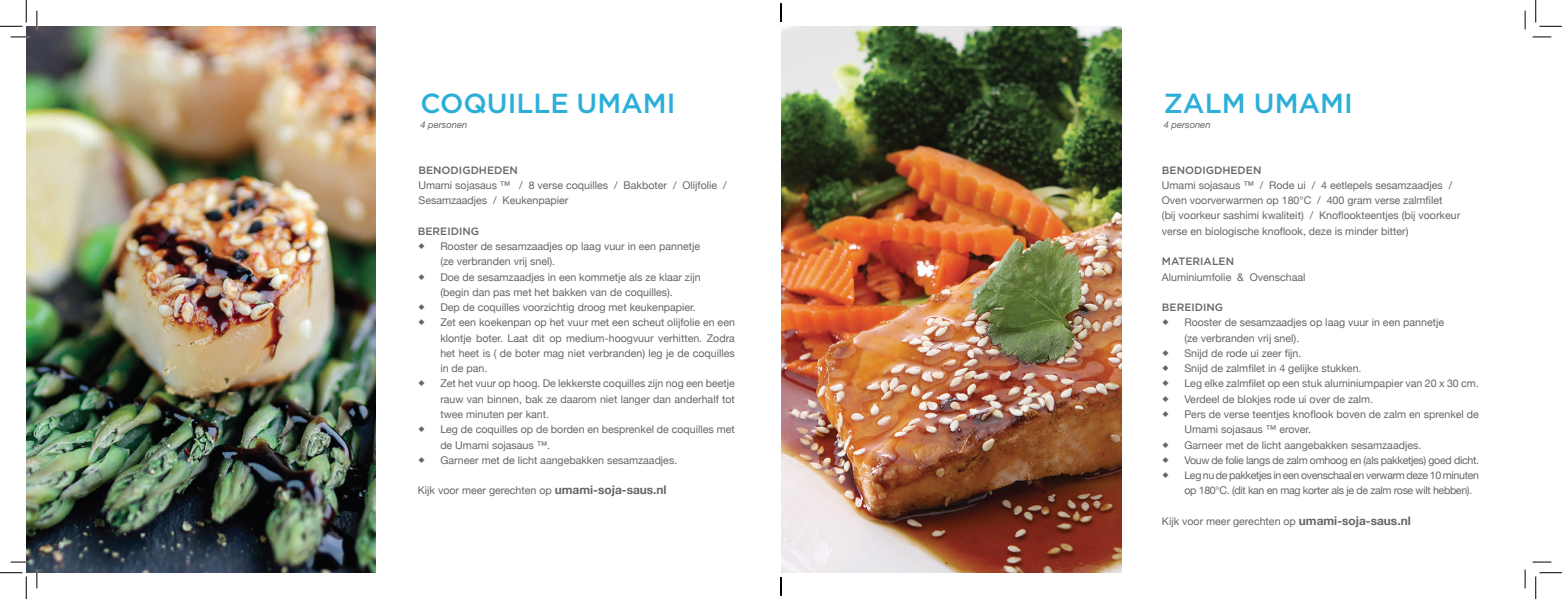
<style>
.page{position:relative;width:1562px;height:599px;background:#fff}
.page>*{position:absolute;margin:0;border:0;box-sizing:border-box;transform-origin:0 0}
.Standaard{font:500 27.5px "Gotham";color:#2baed8}
.Standaard-2{font:10.62px/15.2px "Helvetica Neue";color:#666}
.Standaard-3{font:10.62px/15.2px "Helvetica Neue";letter-spacing:-.03em;color:#666}
.Standaard-4{font:500 10.62px "Gotham";color:#656666}
.Standaard-5{font:italic 9.38px "Helvetica Neue";color:#666}
.s1{font-weight:700;font-size:11.88px}
.s2{font-size:10px}
</style>
<div class="page">
<img style="left:26px;top:26px;width:350px;height:546px">
<img style="left:781px;top:26px;width:340px;height:546px">
<svg style="left:11px;top:36px;width:18px;height:2px"></svg>
<svg style="left:1533px;top:36px;width:18px;height:2px"></svg>
<svg style="left:11px;top:561px;width:18px;height:1px"></svg>
<svg style="left:1533px;top:561px;width:18px;height:1px"></svg>
<svg style="left:36px;top:11px;width:2px;height:18px"></svg>
<svg style="left:36px;top:569px;width:2px;height:19px"></svg>
<svg style="left:1524px;top:11px;width:2px;height:18px"></svg>
<svg style="left:1524px;top:569px;width:2px;height:19px"></svg>
<svg style="left:0;top:0;width:27px;height:27px"></svg>
<svg style="left:0;top:572px;width:27px;height:26px"></svg>
<svg style="left:1535px;top:0;width:27px;height:27px"></svg>
<svg style="left:1535px;top:572px;width:27px;height:26px"></svg>
<svg style="left:780px;top:3px;width:2px;height:19px"></svg>
<svg style="left:780px;top:577px;width:2px;height:18px"></svg>
<p class="Standaard" style="left:420px;top:87px;width:257px">COQUILLE UMAMI</p>
<p class="Standaard-5" style="left:420px;top:118px;width:48px">4 personen</p>
<p class="Standaard-4" style="left:418px;top:164px;width:101px">BENODIGDHEDEN</p>
<p class="Standaard-2" style="left:418px;top:178px;width:310px">Umami sojasaus ™ / 8 verse coquilles / Bakboter / Olijfolie /<br>Sesamzaadjes / Keukenpapier</p>
<p class="Standaard-4" style="left:418px;top:225px;width:63px">BEREIDING</p>
<p class="Standaard-2" style="left:440px;top:239px;width:261px">Rooster de sesamzaadjes op laag vuur in een pannetje (ze verbranden vrij snel).</p>
<p class="Standaard-2" style="left:440px;top:269px;width:262px">Doe de sesamzaadjes in een kommetje als ze klaar zijn (begin dan pas met het bakken van de coquilles).</p>
<p class="Standaard-2" style="left:440px;top:300px;width:257px">Dep de coquilles voorzichtig droog met keukenpapier.</p>
<p class="Standaard-2" style="left:440px;top:315px;width:296px;text-align:justify">Zet een koekenpan op het vuur met een scheut olijfolie en een klontje boter. Laat dit op medium-hoogvuur verhitten. Zodra het heet is ( de boter mag niet verbranden) leg je de coquilles in de pan.</p>
<p class="Standaard-2" style="left:440px;top:376px;width:296px;text-align:justify">Zet het vuur op hoog. De lekkerste coquilles zijn nog een beetje rauw van binnen, bak ze daarom niet langer dan anderhalf tot twee minuten per kant.</p>
<p class="Standaard-2" style="left:440px;top:422px;width:296px">Leg de coquilles op de borden en besprenkel de coquilles met de Umami sojasaus ™.</p>
<p class="Standaard-2" style="left:440px;top:452px;width:238px">Garneer met de licht aangebakken sesamzaadjes.</p>
<p class="Standaard-2" style="left:418px;top:483px;width:250px">Kijk voor meer gerechten op <span class="s1">umami-soja-saus.nl</span></p>
<p class="Standaard" style="left:1164px;top:87px;width:191px">ZALM UMAMI</p>
<p class="Standaard-5" style="left:1164px;top:118px;width:48px">4 personen</p>
<p class="Standaard-4" style="left:1162px;top:164px;width:101px">BENODIGDHEDEN</p>
<p class="Standaard-2" style="left:1162px;top:178px;width:292px">Umami sojasaus ™ / Rode ui / 4 eetlepels sesamzaadjes /<br>Oven voorverwarmen op 180°C / 400 gram verse zalmfilet</p>
<p class="Standaard-2" style="left:1162px;top:208px;width:300px">(bij voorkeur sashimi kwaliteit) / Knoflookteentjes (bij voorkeur verse en biologische knoflook, deze is minder bitter)</p>
<p class="Standaard-4" style="left:1162px;top:255px;width:74px">MATERIALEN</p>
<p class="Standaard-2" style="left:1162px;top:269px;width:145px">Aluminiumfolie &amp; Ovenschaal</p>
<p class="Standaard-4" style="left:1162px;top:301px;width:63px">BEREIDING</p>
<p class="Standaard-2" style="left:1184px;top:315px;width:261px">Rooster de sesamzaadjes op laag vuur in een pannetje (ze verbranden vrij snel).</p>
<p class="Standaard-2" style="left:1184px;top:346px;width:119px">Snijd de rode ui zeer fijn.</p>
<p class="Standaard-2" style="left:1184px;top:361px;width:179px">Snijd de zalmfilet in 4 gelijke stukken.</p>
<p class="Standaard-2" style="left:1184px;top:376px;width:296px">Leg elke zalmfilet op een stuk aluminiumpapier van 20 x 30 cm.</p>
<p class="Standaard-2" style="left:1184px;top:391px;width:190px">Verdeel de blokjes rode ui over de zalm.</p>
<p class="Standaard-2" style="left:1184px;top:407px;width:296px">Pers de verse teentjes knoflook boven de zalm en sprenkel de<br>Umami sojasaus ™ erover.</p>
<p class="Standaard-2" style="left:1184px;top:437px;width:238px">Garneer met de licht aangebakken sesamzaadjes.</p>
<p class="Standaard-3" style="left:1184px;top:452px;width:296px">Vouw de folie langs de zalm omhoog en (als pakketjes) goed dicht.</p>
<p class="Standaard-3" style="left:1184px;top:468px;width:296px">Leg nu de pakketjes in een ovenschaal en verwarm deze 10 minuten op 180°C. (dit kan en mag korter als je de zalm rose wilt hebben)<span class="s2">.</span></p>
<p class="Standaard-2" style="left:1162px;top:513px;width:250px">Kijk voor meer gerechten op <span class="s1">umami-soja-saus.nl</span></p>
</div>
